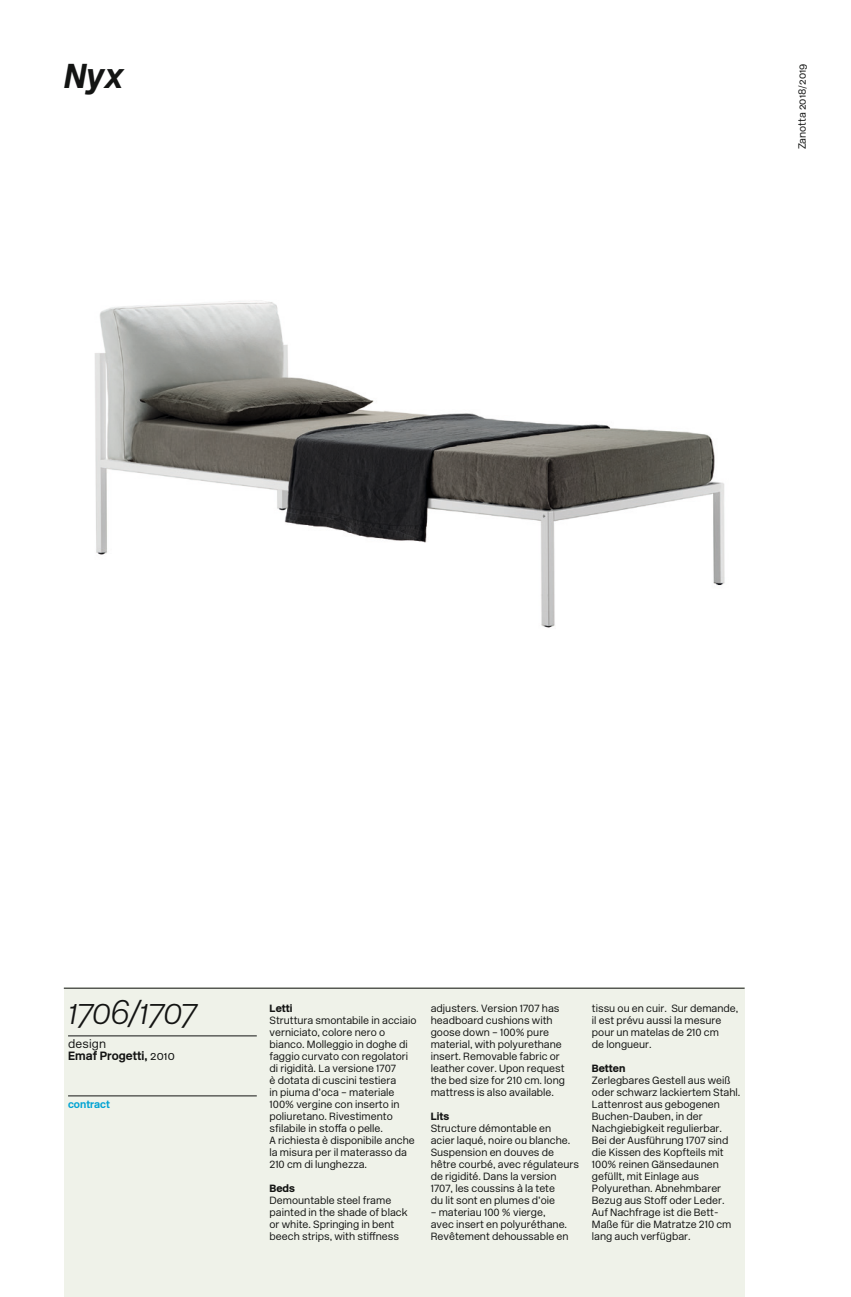
<style>
.page{position:relative;width:851px;height:1297px;background:#fff}
.page>*{position:absolute;margin:0;border:0;box-sizing:border-box;transform-origin:0 0}
.t1{font:italic 34.5px "New Rail Alphabet White";letter-spacing:-.035em;color:#131413}
.t2{font:italic 700 34.5px "New Rail Alphabet";color:#131413}
.t3{font:700 12px/12px "New Rail Alphabet";color:#131413}
.t4{font:300 10.5px/12px "New Rail Alphabet";color:#131413}
.t5{font:900 10.5px "New Rail Alphabet";color:#131413}
.t6{font:700 10.5px "New Rail Alphabet";color:#00a3d3}
.s1{font-weight:300}
</style>
<div class="page">
<div style="left:64px;top:988px;width:680px;height:309px;background:#eff2e9"></div>
<hr style="left:64px;top:988px;width:680px;height:1px;background:#131413">
<img style="left:95px;top:300px;width:630px;height:328px">
<hr style="left:68px;top:1035px;width:189px;height:1px;background:#131413">
<hr style="left:68px;top:1095px;width:189px;height:1px;background:#131413">
<h1 class="t2" style="left:64px;top:53px;width:61px">Nyx</h1>
<p class="t4" style="left:795px;top:149px;width:87px;rotate:-90deg">Zanotta 2018/2019</p>
<h1 class="t1" style="left:68px;top:989px;width:131px">1706/1707</h1>
<p class="t3" style="left:68px;top:1038px;width:108px"><span class="s1">design<br></span>Emaf Progetti, <span class="s1">2010</span></p>
<p class="t6" style="left:68px;top:1097px;width:44px">contract</p>
<p class="t5" style="left:269px;top:1001px;width:24px">Letti</p>
<p class="t4" style="left:269px;top:1014px;width:148px">Struttura smontabile in acciaio verniciato, colore nero o bianco. Molleggio in doghe di faggio curvato con regolatori di rigidità. La versione 1707<br>è dotata di cuscini testiera<br>in piuma d’oca – materiale<br>100% vergine con inserto in poliuretano. Rivestimento sfilabile in stoffa o pelle.<br>A richiesta è disponibile anche la misura per il materasso da<br>210 cm di lunghezza.</p>
<p class="t5" style="left:269px;top:1181px;width:27px">Beds</p>
<p class="t4" style="left:269px;top:1194px;width:140px">Demountable steel frame painted in the shade of black or white. Springing in bent beech strips, with stiffness</p>
<p class="t4" style="left:430px;top:1002px;width:136px">adjusters. Version 1707 has headboard cushions with goose down – 100% pure material, with polyurethane insert. Removable fabric or leather cover. Upon request the bed size for 210 cm. long mattress is also available.</p>
<p class="t5" style="left:430px;top:1109px;width:20px">Lits</p>
<p class="t4" style="left:430px;top:1122px;width:150px">Structure démontable en<br>acier laqué, noire ou blanche.<br>Suspension en douves de hêtre courbé, avec régulateurs de rigidité. Dans la version<br>1707, les coussins à la tete<br>du lit sont en plumes d’oie</p>
<p class="t4" style="left:430px;top:1206px;width:139px">– materiau 100 % vierge, avec insert en polyuréthane.<br>Revêtement dehoussable en</p>
<p class="t4" style="left:592px;top:1002px;width:148px">tissu ou en cuir. Sur demande, il est prévu aussi la mesure pour un matelas de 210 cm<br>de longueur.</p>
<p class="t5" style="left:592px;top:1061px;width:35px">Betten</p>
<p class="t4" style="left:592px;top:1074px;width:150px">Zerlegbares Gestell aus weiß oder schwarz lackiertem Stahl.<br>Lattenrost aus gebogenen<br>Buchen-Dauben, in der<br>Nachgiebigkeit regulierbar.<br>Bei der Ausführung 1707 sind die Kissen des Kopfteils mit<br>100% reinen Gänsedaunen gefüllt, mit Einlage aus<br>Polyurethan. Abnehmbarer<br>Bezug aus Stoff oder Leder.<br>Auf Nachfrage ist die Bett-<br>Maße für die Matratze 210 cm lang auch verfügbar.</p>
</div>
